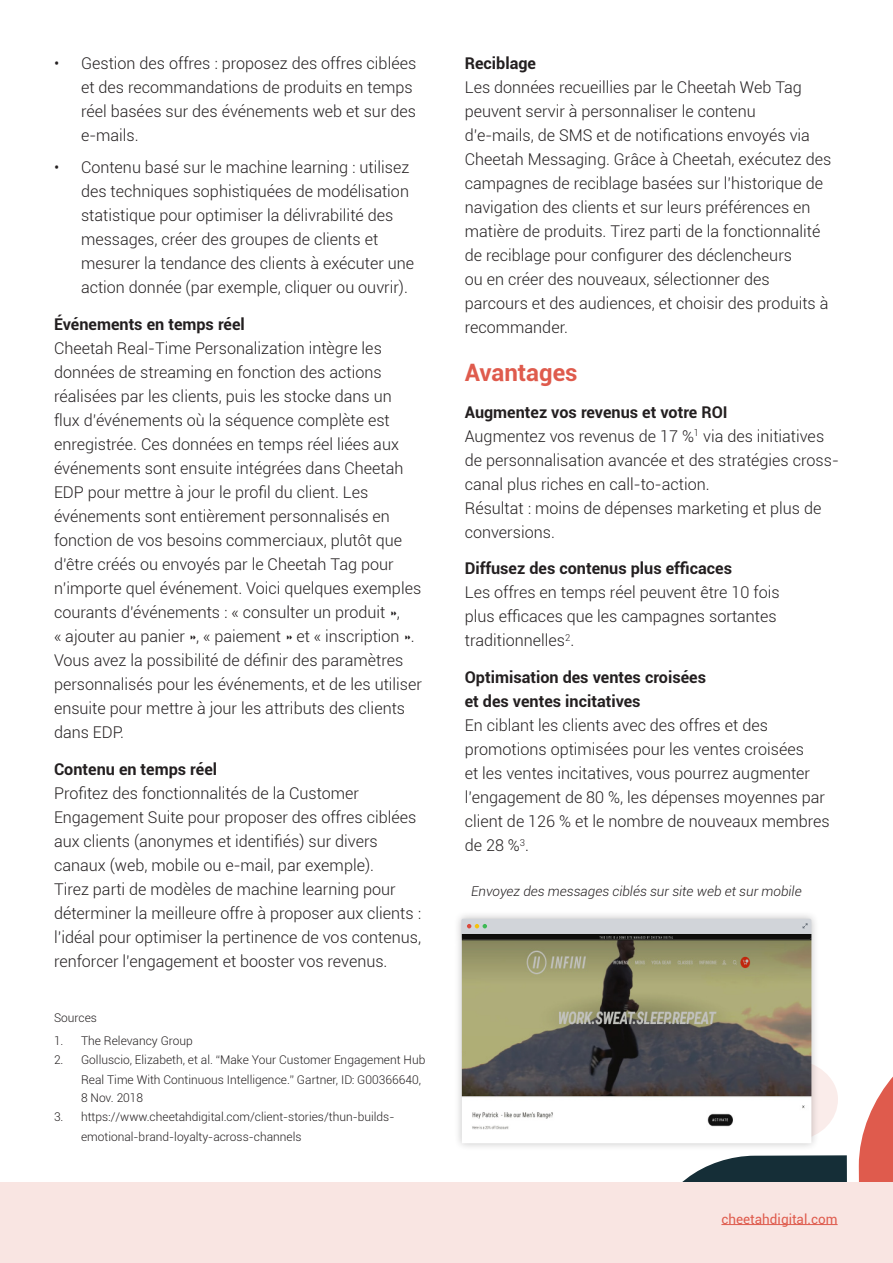
<style>
.page{position:relative;width:893px;height:1263px;background:#fff}
.page>*{position:absolute;margin:0;border:0;box-sizing:border-box;transform-origin:0 0}
.t1{font:700 24px "Roboto";color:#df5b4d}
.t2{font:300 16.2px/24px "Roboto";color:#231f20}
.t3{font:700 16.2px "Roboto";color:#231f20}
.t4{font:italic 300 13.5px "Roboto";color:#231f20}
.t5{font:13.5px "Roboto";color:#df5b4d}
.t6{font:300 12px/19.5px "Roboto";color:#231f20}
</style>
<div class="page">
<svg style="left:859px;top:1076px;width:34px;height:106px"></svg>
<svg style="left:819px;top:1068px;width:19px;height:64px"></svg>
<svg style="left:682px;top:1155px;width:165px;height:27px;background:#3a4f57"></svg>
<div style="left:453px;top:911px;width:366px;height:240px;background:#231f20;opacity:.28"></div>
<div style="left:461px;top:919px;width:350px;height:20px;background:#d1d4d9;border-radius:2px"></div>
<svg style="left:467px;top:924px;width:20px;height:4px"></svg>
<img style="left:462px;top:934px;width:349px;height:209px">
<div style="left:0;top:1182px;width:893px;height:81px;background:#f9e5e2"></div>
<hr style="left:721px;top:1224px;width:117px;height:1px;background:#df5b4d">
<p class="t2" style="left:81px;top:50px;width:337px;text-indent:-27px">• Gestion des offres : proposez des offres ciblées et des recommandations de produits en temps réel basées sur des événements web et sur des e-mails.</p>
<p class="t2" style="left:81px;top:155px;width:335px;text-indent:-27px">• Contenu basé sur le machine learning : utilisez des techniques sophistiquées de modélisation statistique pour optimiser la délivrabilité des messages, créer des groupes de clients et mesurer la tendance des clients à exécuter une action donnée (par exemple, cliquer ou ouvrir).</p>
<p class="t3" style="left:54px;top:313px;width:192px">Événements en temps réel</p>
<p class="t2" style="left:54px;top:336px;width:369px">Cheetah Real-Time Personalization intègre les données de streaming en fonction des actions réalisées par les clients, puis les stocke dans un flux d’événements où la séquence complète est enregistrée. Ces données en temps réel liées aux événements sont ensuite intégrées dans Cheetah EDP pour mettre à jour le profil du client. Les événements sont entièrement personnalisés en fonction de vos besoins commerciaux, plutôt que d’être créés ou envoyés par le Cheetah Tag pour n’importe quel événement. Voici quelques exemples courants d’événements : « consulter un produit »,</p>
<p class="t2" style="left:54px;top:624px;width:370px">« ajouter au panier », « paiement » et « inscription ».<br>Vous avez la possibilité de définir des paramètres personnalisés pour les événements, et de les utiliser ensuite pour mettre à jour les attributs des clients dans EDP.</p>
<p class="t3" style="left:54px;top:758px;width:165px">Contenu en temps réel</p>
<p class="t2" style="left:54px;top:780px;width:369px">Profitez des fonctionnalités de la Customer Engagement Suite pour proposer des offres ciblées aux clients (anonymes et identifiés) sur divers canaux (web, mobile ou e-mail, par exemple).<br>Tirez parti de modèles de machine learning pour déterminer la meilleure offre à proposer aux clients : l’idéal pour optimiser la pertinence de vos contenus, renforcer l’engagement et booster vos revenus.</p>
<p class="t6" style="left:54px;top:1008px;width:45px">Sources</p>
<p class="t6" style="left:54px;top:1030px;width:140px">1. The Relevancy Group</p>
<p class="t6" style="left:81px;top:1050px;width:346px;text-indent:-27px">2. Golluscio, Elizabeth, et al. “Make Your Customer Engagement Hub<br>Real Time With Continuous Intelligence.” Gartner, ID: G00366640,</p>
<p class="t6" style="left:81px;top:1087px;width:64px">8 Nov. 2018</p>
<p class="t6" style="left:81px;top:1107px;width:315px;text-indent:-27px">3. https://www.cheetahdigital.com/client-stories/thun-builds&shy;emotional-brand-loyalty-across-channels</p>
<p class="t3" style="left:465px;top:52px;width:73px">Reciblage</p>
<p class="t2" style="left:465px;top:74px;width:339px">Les données recueillies par le Cheetah Web Tag peuvent servir à personnaliser le contenu</p>
<p class="t2" style="left:465px;top:122px;width:368px">d’e-mails, de SMS et de notifications envoyés via Cheetah Messaging. Grâce à Cheetah, exécutez des campagnes de reciblage basées sur l’historique de navigation des clients et sur leurs préférences en matière de produits. Tirez parti de la fonctionnalité de reciblage pour configurer des déclencheurs<br>ou en créer des nouveaux, sélectionner des parcours et des audiences, et choisir des produits à recommander.</p>
<p class="t1" style="left:465px;top:355px;width:114px">Avantages</p>
<p class="t3" style="left:465px;top:400px;width:264px">Augmentez vos revenus et votre ROI</p>
<p class="t2" style="left:465px;top:423px;width:375px">Augmentez vos revenus de 17 %<sup>1</sup> via des initiatives de personnalisation avancée et des stratégies cross&shy;canal plus riches en call-to-action.</p>
<p class="t2" style="left:465px;top:495px;width:358px">Résultat : moins de dépenses marketing et plus de conversions.</p>
<p class="t3" style="left:465px;top:557px;width:269px">Diffusez des contenus plus efficaces</p>
<p class="t2" style="left:465px;top:580px;width:316px">Les offres en temps réel peuvent être 10 fois plus efficaces que les campagnes sortantes traditionnelles<sup>2</sup>.</p>
<p class="t3" style="left:465px;top:666px;width:243px">Optimisation des ventes croisées</p>
<p class="t3" style="left:465px;top:690px;width:177px">et des ventes incitatives</p>
<p class="t2" style="left:465px;top:713px;width:366px">En ciblant les clients avec des offres et des promotions optimisées pour les ventes croisées<br>et les ventes incitatives, vous pourrez augmenter l’engagement de 80 %, les dépenses moyennes par client de 126 % et le nombre de nouveaux membres de 28 %<sup>3</sup>.</p>
<p class="t4" style="left:471px;top:882px;width:332px">Envoyez des messages ciblés sur site web et sur mobile</p>
<p class="t5" style="left:721px;top:1209px;width:118px">cheetahdigital.com</p>
</div>
